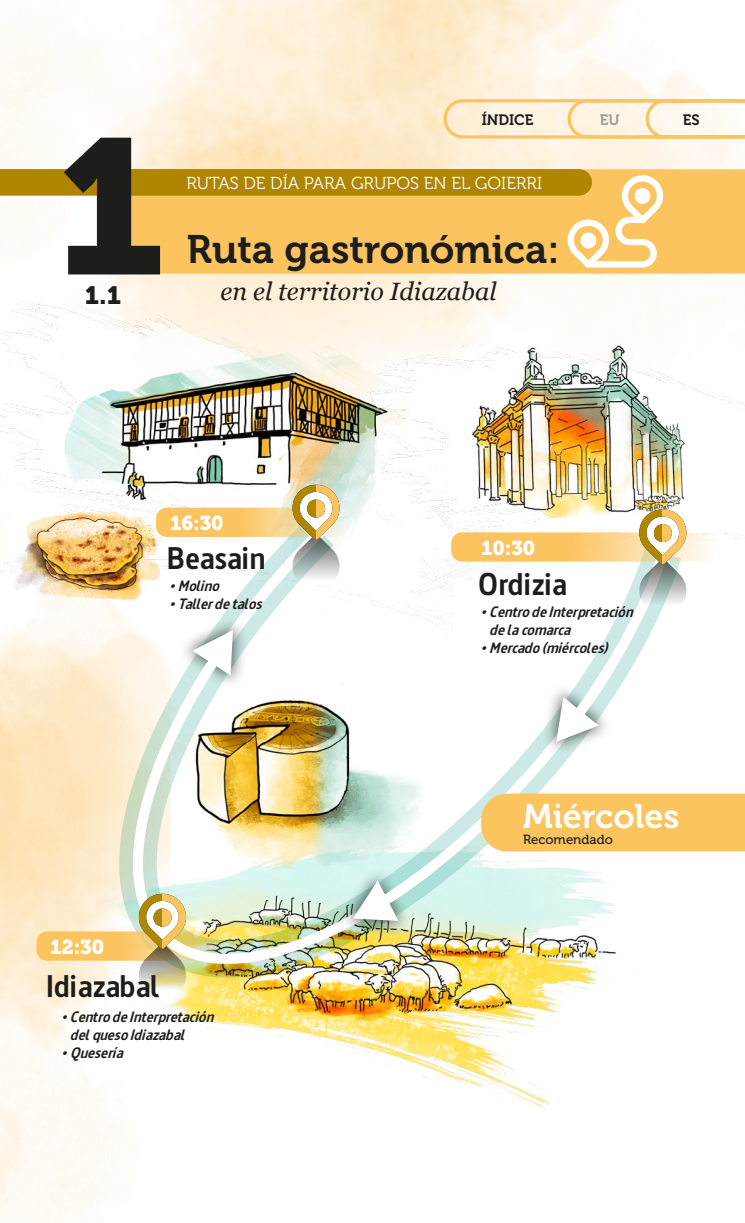
<style>
.page{position:relative;width:745px;height:1223px;background:#fff}
.page>*{position:absolute;margin:0;border:0;box-sizing:border-box;transform-origin:0 0}
.t1{font:191.25px "Museo 900";color:#1d1d1b}
.t2{font:39.5px "Museo 700";color:#1d1d1b}
.t3{font:34px "Museo 700";color:#fff}
.t4{font:italic 700 31.25px "Dsignes";color:#1d1d1b}
.t5{font:italic 25px "Georgia";color:#1d1d1b}
.t6{font:25px "Museo 900";color:#1d1d1b}
.t7{font:20px "Museo 900";color:#fff}
.t8{font:17.25px "Museo 300";color:#fff}
.t9{font:italic 700 15px/18px "Dsignes";color:#1d1d1b}
.t10{font:15px "Museo 700";color:#1d1d1b}
.t11{font:15px "Museo 700";color:#9d9d9c}
.t12{font:13.25px "Museo 500";color:#1d1d1b}
</style>
<div class="page">
<img style="left:0;top:291px;width:452px;height:350px">
<img style="left:354px;top:319px;width:390px;height:222px">
<img style="left:96px;top:825px;width:454px;height:294px">
<img style="left:0;top:489px;width:100px;height:137px">
<svg style="left:100px;top:478px;width:609px;height:572px"></svg>
<div style="left:106px;top:169px;width:638px;height:105px;background:#fcc45f"></div>
<svg style="left:0;top:169px;width:664px;height:99px"></svg>
<div style="left:36px;top:931px;width:188px;height:29px;background:#fcc45f;border-radius:11px"></div>
<svg style="left:451px;top:532px;width:264px;height:29px"></svg>
<svg style="left:156px;top:507px;width:187px;height:30px"></svg>
<img style="left:100px;top:512px;width:574px;height:499px">
<div style="left:178px;top:616px;width:70px;height:73px;background:#1d1d1b;opacity:.75"></div>
<div style="left:541px;top:683px;width:71px;height:72px;background:#1d1d1b;opacity:.75"></div>
<div style="left:338px;top:866px;width:74px;height:70px;background:#1d1d1b;opacity:.75"></div>
<svg style="left:169px;top:630px;width:69px;height:97px"></svg>
<svg style="left:353px;top:855px;width:89px;height:67px"></svg>
<svg style="left:556px;top:651px;width:68px;height:91px"></svg>
<div style="left:481px;top:793px;width:263px;height:58px;background:#fcc45f"></div>
<svg style="left:443px;top:99px;width:301px;height:39px"></svg>
<svg style="left:290px;top:482px;width:51px;height:109px"></svg>
<svg style="left:290px;top:484px;width:26px;height:55px"></svg>
<svg style="left:316px;top:484px;width:25px;height:55px"></svg>
<svg style="left:136px;top:891px;width:52px;height:109px"></svg>
<svg style="left:136px;top:893px;width:26px;height:55px"></svg>
<svg style="left:162px;top:893px;width:26px;height:55px"></svg>
<svg style="left:636px;top:507px;width:52px;height:109px"></svg>
<svg style="left:636px;top:509px;width:26px;height:55px"></svg>
<svg style="left:662px;top:509px;width:26px;height:55px"></svg>
<h1 class="t1" style="left:56px;top:99px;width:112px">1</h1>
<h3 class="t6" style="left:85px;top:281px;width:38px">1.1</h3>
<p class="t10" style="left:481px;top:111px;width:53px">ÍNDICE</p>
<p class="t11" style="left:599px;top:111px;width:21px">EU</p>
<p class="t10" style="left:682px;top:111px;width:18px">ES</p>
<p class="t8" style="left:186px;top:174px;width:357px">RUTAS DE DÍA PARA GRUPOS EN EL GOIERRI</p>
<h2 class="t2" style="left:187px;top:227px;width:374px">Ruta gastronómica:</h2>
<h3 class="t5" style="left:220px;top:273px;width:277px">en el territorio Idiazabal</h3>
<h3 class="t7" style="left:170px;top:511px;width:55px">16:30</h3>
<h3 class="t4" style="left:170px;top:540px;width:109px">Beasain</h3>
<p class="t9" style="left:170px;top:576px;width:51px">• Molino</p>
<p class="t9" style="left:170px;top:594px;width:94px">• Taller de talos</p>
<h3 class="t7" style="left:50px;top:935px;width:55px">12:30</h3>
<h3 class="t4" style="left:49px;top:967px;width:124px">Idiazabal</h3>
<p class="t9" style="left:71px;top:1007px;width:145px;text-indent:-9px">• Centro de Interpretación del queso Idiazabal</p>
<p class="t9" style="left:62px;top:1043px;width:63px">• Quesería</p>
<h3 class="t7" style="left:481px;top:536px;width:56px">10:30</h3>
<h3 class="t4" style="left:481px;top:566px;width:99px">Ordizia</h3>
<p class="t9" style="left:490px;top:602px;width:145px;text-indent:-9px">• Centro de Interpretación de la comarca</p>
<p class="t9" style="left:481px;top:638px;width:129px">• Mercado (miércoles)</p>
<h3 class="t3" style="left:522px;top:797px;width:158px">Miércoles</h3>
<p class="t12" style="left:522px;top:832px;width:91px">Recomendado</p>
</div>
